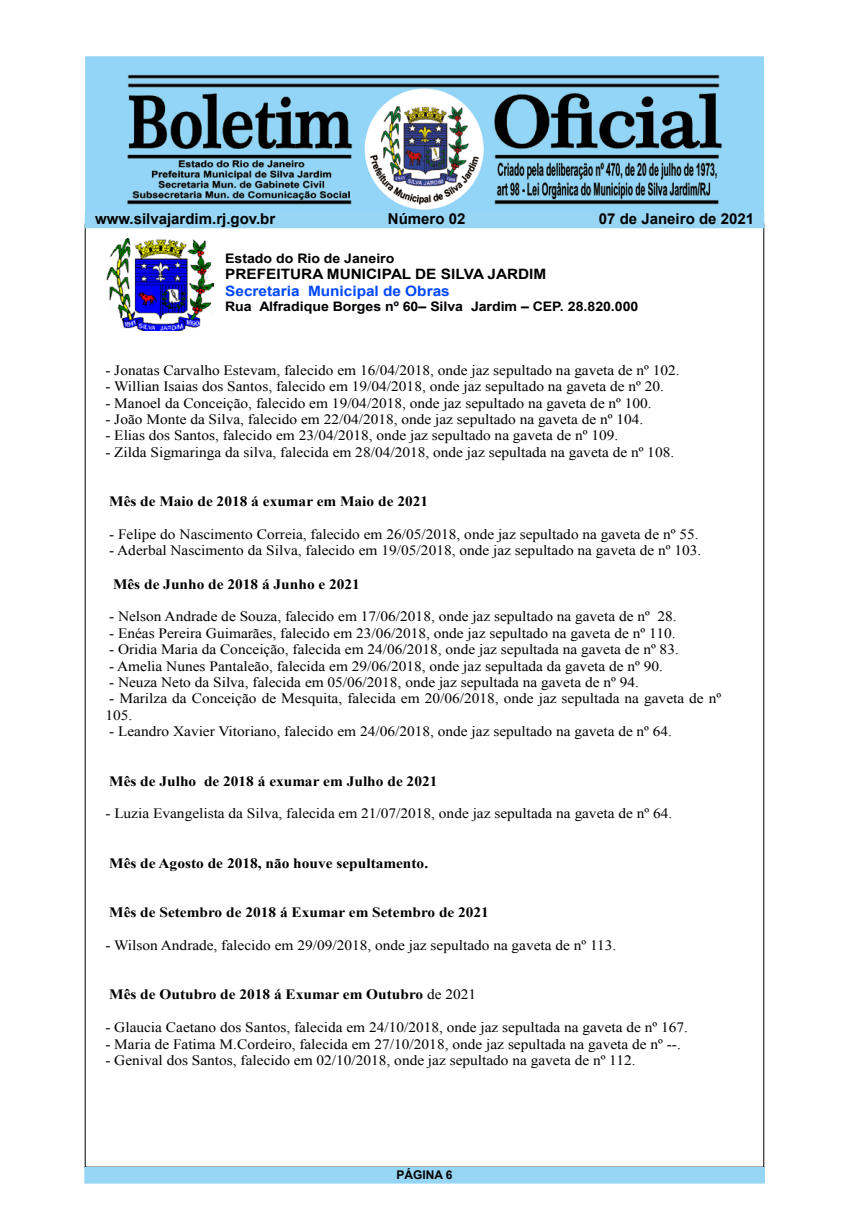
<style>
.page{position:relative;width:849px;height:1224px;background:#fff}
.page>*{position:absolute;margin:0;border:0;box-sizing:border-box;transform-origin:0 0}
.t1{font:700 15px "Arial";color:#000}
.t2{font:14.3px/16.4px "Times New Roman";color:#000;scale:1.08 1}
.t3{font:700 14.3px "Times New Roman";color:#000;scale:1.08 1}
.t4{font:700 14.3px "Arial";color:#000;scale:1.08 1}
.t5{font:700 14.3px "Arial";color:#0047ff;scale:1.08 1}
.t6{font:700 13.1px "Arial";color:#000;scale:1.08 1}
.t7{font:700 12px "Arial";color:#000}
.s1{font-weight:400}
</style>
<div class="page">
<img style="left:85px;top:57px;width:679px;height:155px">
<div style="left:85px;top:1168px;width:679px;height:15px;background:#96d5f4"></div>
<div style="left:85px;top:1167px;width:679px;height:16px;border:1px solid #96d5f4"></div>
<div style="left:85px;top:212px;width:679px;height:16px;background:#96d5f4"></div>
<img style="left:106px;top:239px;width:107px;height:92px">
<p class="t1" style="left:95px;top:209px;width:182px">www.silvajardim.rj.gov.br</p>
<p class="t1" style="left:388px;top:209px;width:79px">Número 02</p>
<p class="t1" style="left:599px;top:209px;width:157px">07 de Janeiro de 2021</p>
<p class="t6" style="left:225px;top:250px;width:158px">Estado do Rio de Janeiro</p>
<p class="t4" style="left:225px;top:265px;width:299px">PREFEITURA MUNICIPAL DE SILVA JARDIM</p>
<p class="t5" style="left:225px;top:281px;width:209px">Secretaria Municipal de Obras</p>
<p class="t6" style="left:225px;top:297px;width:384px">Rua Alfradique Borges nº 60– Silva Jardim – CEP. 28.820.000</p>
<p class="t2" style="left:105px;top:361px;width:533px">- Jonatas Carvalho Estevam, falecido em 16/04/2018, onde jaz sepultado na gaveta de nº 102.</p>
<p class="t2" style="left:105px;top:378px;width:519px">- Willian Isaias dos Santos, falecido em 19/04/2018, onde jaz sepultado na gaveta de nº 20.</p>
<p class="t2" style="left:105px;top:394px;width:507px">- Manoel da Conceição, falecido em 19/04/2018, onde jaz sepultado na gaveta de nº 100.</p>
<p class="t2" style="left:105px;top:411px;width:499px">- João Monte da Silva, falecido em 22/04/2018, onde jaz sepultado na gaveta de nº 104.</p>
<p class="t2" style="left:105px;top:427px;width:476px">- Elias dos Santos, falecido em 23/04/2018, onde jaz sepultado na gaveta de nº 109.</p>
<p class="t2" style="left:105px;top:444px;width:528px">- Zilda Sigmaringa da silva, falecida em 28/04/2018, onde jaz sepultada na gaveta de nº 108.</p>
<p class="t3" style="left:109px;top:492px;width:297px">Mês de Maio de 2018 á exumar em Maio de 2021</p>
<p class="t2" style="left:109px;top:526px;width:547px">- Felipe do Nascimento Correia, falecido em 26/05/2018, onde jaz sepultado na gaveta de nº 55.</p>
<p class="t2" style="left:109px;top:542px;width:550px">- Aderbal Nascimento da Silva, falecido em 19/05/2018, onde jaz sepultado na gaveta de nº 103.</p>
<p class="t3" style="left:113px;top:574px;width:230px">Mês de Junho de 2018 á Junho e 2021</p>
<p class="t2" style="left:109px;top:608px;width:527px">- Nelson Andrade de Souza, falecido em 17/06/2018, onde jaz sepultado na gaveta de nº 28.</p>
<p class="t2" style="left:109px;top:624px;width:526px">- Enéas Pereira Guimarães, falecido em 23/06/2018, onde jaz sepultado na gaveta de nº 110.</p>
<p class="t2" style="left:109px;top:641px;width:529px">- Oridia Maria da Conceição, falecida em 24/06/2018, onde jaz sepultada na gaveta de nº 83.</p>
<p class="t2" style="left:109px;top:657px;width:514px">- Amelia Nunes Pantaleão, falecida em 29/06/2018, onde jaz sepultada da gaveta de nº 90.</p>
<p class="t2" style="left:109px;top:674px;width:492px">- Neuza Neto da Silva, falecida em 05/06/2018, onde jaz sepultada na gaveta de nº 94.</p>
<p class="t2" style="left:105px;top:690px;width:572px">- Marilza da Conceição de Mesquita, falecida em 20/06/2018, onde jaz sepultada na gaveta de nº<br>105.</p>
<p class="t2" style="left:109px;top:723px;width:523px">- Leandro Xavier Vitoriano, falecido em 24/06/2018, onde jaz sepultado na gaveta de nº 64.</p>
<p class="t3" style="left:109px;top:771px;width:305px">Mês de Julho de 2018 á exumar em Julho de 2021</p>
<p class="t2" style="left:105px;top:805px;width:526px">- Luzia Evangelista da Silva, falecida em 21/07/2018, onde jaz sepultada na gaveta de nº 64.</p>
<p class="t3" style="left:109px;top:853px;width:297px">Mês de Agosto de 2018, não houve sepultamento.</p>
<p class="t3" style="left:109px;top:903px;width:353px">Mês de Setembro de 2018 á Exumar em Setembro de 2021</p>
<p class="t2" style="left:105px;top:937px;width:475px">- Wilson Andrade, falecido em 29/09/2018, onde jaz sepultado na gaveta de nº 113.</p>
<p class="t3" style="left:109px;top:985px;width:341px">Mês de Outubro de 2018 á Exumar em Outubro <span class="s1">de 2021</span></p>
<p class="t2" style="left:105px;top:1019px;width:541px">- Glaucia Caetano dos Santos, falecida em 24/10/2018, onde jaz sepultada na gaveta de nº 167.</p>
<p class="t2" style="left:105px;top:1035px;width:534px">- Maria de Fatima M.Cordeiro, falecida em 27/10/2018, onde jaz sepultada na gaveta de nº --.</p>
<p class="t2" style="left:105px;top:1052px;width:492px">- Genival dos Santos, falecido em 02/10/2018, onde jaz sepultado na gaveta de nº 112.</p>
<p class="t7" style="left:396px;top:1167px;width:58px">PÁGINA 6</p>
</div>
